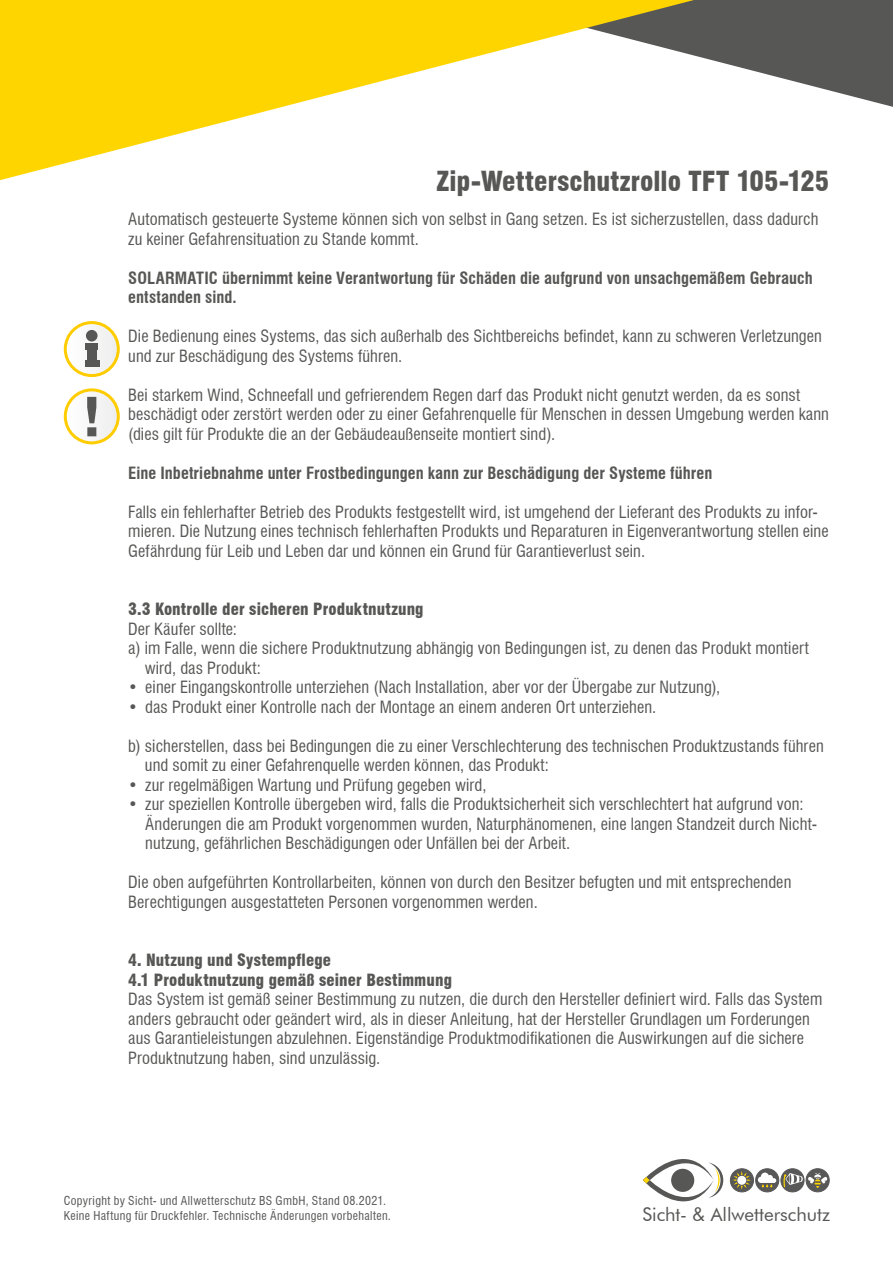
<style>
.page{position:relative;width:893px;height:1263px;background:#fff}
.page>*{position:absolute;margin:0;border:0;box-sizing:border-box;transform-origin:0 0}
.t1{font:900 condensed 52.5px "Swiss 721 BT";color:#575756}
.t2{font:900 condensed 27px "Swiss 721 BT";color:#575756}
.t3{font:18.75px "Futura BT";color:#575756}
.t4{font:condensed 16.5px/19.5px "Swiss 721 BT";letter-spacing:.005em;color:#575756}
.t5{font:700 condensed 16.5px/19.5px "Swiss 721 BT";color:#575756}
.t6{font:900 condensed 16.5px/19.5px "Swiss 721 BT";letter-spacing:.005em;color:#575756}
.t7{font:condensed 12px/15px "Swiss 721 BT";letter-spacing:.03em;color:#575756}
</style>
<div class="page">
<svg style="left:743px;top:0;width:150px;height:107px;fill:#575756"></svg>
<svg style="left:0;top:0;width:743px;height:181px"></svg>
<div style="left:806px;top:1169px;width:23px;height:23px;background:#585858;border-radius:50%"></div>
<div style="left:806px;top:1168px;width:24px;height:24px;border:1px solid #575756;border-radius:50%"></div>
<div style="left:730px;top:1169px;width:23px;height:23px;background:#585858;border-radius:50%"></div>
<div style="left:730px;top:1168px;width:24px;height:24px;border:1px solid #575756;border-radius:50%"></div>
<svg style="left:733px;top:1171px;width:18px;height:18px"></svg>
<div style="left:737px;top:1176px;width:9px;height:9px;background:#fff;border-radius:50%"></div>
<div style="left:756px;top:1169px;width:23px;height:23px;background:#585858;border-radius:50%"></div>
<div style="left:755px;top:1168px;width:24px;height:24px;border:1px solid #575756;border-radius:50%"></div>
<svg style="left:758px;top:1172px;width:18px;height:15px"></svg>
<div style="left:781px;top:1169px;width:23px;height:23px;background:#585858;border-radius:50%"></div>
<div style="left:780px;top:1168px;width:24px;height:24px;border:1px solid #575756;border-radius:50%"></div>
<svg style="left:643px;top:1159px;width:80px;height:42px"></svg>
<div style="left:671px;top:1169px;width:23px;height:23px;background:#575756;border-radius:50%"></div>
<svg style="left:783px;top:1173px;width:44px;height:15px"></svg>
<svg style="left:65px;top:323px;width:53px;height:53px"></svg>
<div style="left:64px;top:321px;width:56px;height:56px;border:3px solid #fc0;border-radius:50%"></div>
<div style="left:88px;top:343px;width:9px;height:24px;background:#575756"></div>
<div style="left:85px;top:361px;width:15px;height:6px;background:#575756"></div>
<div style="left:85px;top:343px;width:12px;height:6px;background:#575756"></div>
<div style="left:86px;top:330px;width:12px;height:11px;background:#575756;border-radius:50%"></div>
<svg style="left:65px;top:390px;width:53px;height:53px"></svg>
<div style="left:64px;top:388px;width:56px;height:56px;border:3px solid #fc0;border-radius:50%"></div>
<h1 class="t1" style="left:83px;top:386px;width:19px">!</h1>
<h2 class="t2" style="left:436px;top:165px;width:394px">Zip-Wetterschutzrollo TFT 105-125</h2>
<p class="t4" style="left:128px;top:209px;width:692px">Automatisch gesteuerte Systeme können sich von selbst in Gang setzen. Es ist sicherzustellen, dass dadurch zu keiner Gefahrensituation zu Stande kommt.</p>
<p class="t5" style="left:128px;top:268px;width:686px">SOLARMATIC übernimmt keine Verantwortung für Schäden die aufgrund von unsachgemäßem Gebrauch entstanden sind.</p>
<p class="t4" style="left:128px;top:326px;width:695px">Die Bedienung eines Systems, das sich außerhalb des Sichtbereichs befindet, kann zu schweren Verletzungen und zur Beschädigung des Systems führen.</p>
<p class="t4" style="left:128px;top:385px;width:702px">Bei starkem Wind, Schneefall und gefrierendem Regen darf das Produkt nicht genutzt werden, da es sonst beschädigt oder zerstört werden oder zu einer Gefahrenquelle für Menschen in dessen Umgebung werden kann (dies gilt für Produkte die an der Gebäudeaußenseite montiert sind).</p>
<p class="t5" style="left:128px;top:463px;width:586px">Eine Inbetriebnahme unter Frostbedingungen kann zur Beschädigung der Systeme führen</p>
<p class="t4" style="left:128px;top:502px;width:702px">Falls ein fehlerhafter Betrieb des Produkts festgestellt wird, ist umgehend der Lieferant des Produkts zu infor&shy;mieren. Die Nutzung eines technisch fehlerhaften Produkts und Reparaturen in Eigenverantwortung stellen eine<br>Gefährdung für Leib und Leben dar und können ein Grund für Garantieverlust sein.</p>
<p class="t6" style="left:128px;top:599px;width:297px">3.3 Kontrolle der sicheren Produktnutzung</p>
<p class="t4" style="left:128px;top:619px;width:110px">Der Käufer sollte:</p>
<p class="t4" style="left:128px;top:638px;width:682px">a) im Falle, wenn die sichere Produktnutzung abhängig von Bedingungen ist, zu denen das Produkt montiert</p>
<p class="t4" style="left:145px;top:658px;width:118px">wird, das Produkt:</p>
<p class="t4" style="left:128px;top:677px;width:594px">• einer Eingangskontrolle unterziehen (Nach Installation, aber vor der Übergabe zur Nutzung),</p>
<p class="t4" style="left:128px;top:697px;width:530px">• das Produkt einer Kontrolle nach der Montage an einem anderen Ort unterziehen.</p>
<p class="t4" style="left:145px;top:736px;width:680px;text-indent:-17px">b) sicherstellen, dass bei Bedingungen die zu einer Verschlechterung des technischen Produktzustands führen und somit zu einer Gefahrenquelle werden können, das Produkt:</p>
<p class="t4" style="left:128px;top:775px;width:360px">• zur regelmäßigen Wartung und Prüfung gegeben wird,</p>
<p class="t4" style="left:145px;top:794px;width:673px;text-indent:-17px">• zur speziellen Kontrolle übergeben wird, falls die Produktsicherheit sich verschlechtert hat aufgrund von:<br>Änderungen die am Produkt vorgenommen wurden, Naturphänomenen, eine langen Standzeit durch Nicht&shy;nutzung, gefährlichen Beschädigungen oder Unfällen bei der Arbeit.</p>
<p class="t4" style="left:128px;top:872px;width:665px">Die oben aufgeführten Kontrollarbeiten, können von durch den Besitzer befugten und mit entsprechenden<br>Berechtigungen ausgestatteten Personen vorgenommen werden.</p>
<p class="t6" style="left:128px;top:950px;width:325px">4. Nutzung und Systempflege<br>4.1 Produktnutzung gemäß seiner Bestimmung</p>
<p class="t4" style="left:128px;top:989px;width:695px">Das System ist gemäß seiner Bestimmung zu nutzen, die durch den Hersteller definiert wird. Falls das System anders gebraucht oder geändert wird, als in dieser Anleitung, hat der Hersteller Grundlagen um Forderungen aus Garantieleistungen abzulehnen. Eigenständige Produktmodifikationen die Auswirkungen auf die sichere Produktnutzung haben, sind unzulässig.</p>
<p class="t7" style="left:64px;top:1193px;width:329px">Copyright by Sicht- und Allwetterschutz BS GmbH, Stand 08.2021.<br>Keine Haftung für Druckfehler. Technische Änderungen vorbehalten.</p>
<p class="t3" style="left:642px;top:1203px;width:189px">Sicht- &amp; Allwetterschutz</p>
</div>
